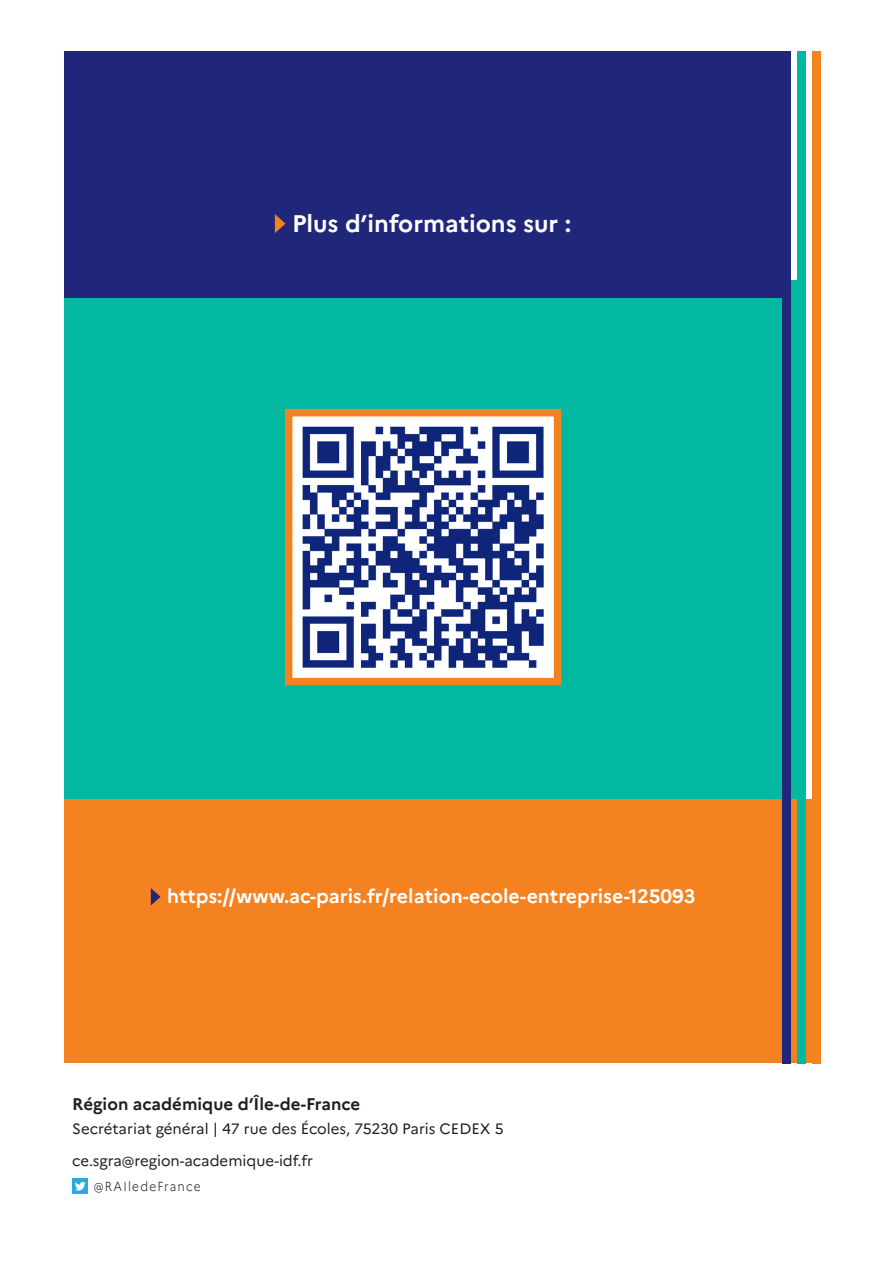
<style>
.page{position:relative;width:893px;height:1263px;background:#fff}
.page>*{position:absolute;margin:0;border:0;box-sizing:border-box;transform-origin:0 0}
.texte__2{font:700 24px "Marianne";color:#fff}
.texte__2-2{font:700 19.5px "Marianne";color:#fff}
.t1{font:700 16.8px "Marianne";color:#231f20}
.t2{font:15px "Marianne";color:#231f20}
.t3{font:300 13.2px "Marianne";letter-spacing:.1em;color:#231f20;scale:.9 1}
</style>
<div class="page">
<div style="left:64px;top:281px;width:740px;height:531px;background:#03b8a1"></div>
<div style="left:64px;top:799px;width:757px;height:264px;background:#f58220"></div>
<div style="left:64px;top:51px;width:718px;height:247px;background:#20277b"></div>
<div style="left:782px;top:51px;width:9px;height:1012px;background:#20277b"></div>
<div style="left:797px;top:51px;width:9px;height:1012px;background:#03b8a1"></div>
<div style="left:812px;top:51px;width:9px;height:1012px;background:#f58220"></div>
<div style="left:72px;top:1178px;width:16px;height:16px;background:#2aaae1"></div>
<svg style="left:75px;top:1182px;width:11px;height:8px"></svg>
<img style="left:294px;top:418px;width:258px;height:258px">
<div style="left:285px;top:409px;width:276px;height:276px;border:8px solid #f58220"></div>
<svg style="left:275px;top:214px;width:11px;height:19px"></svg>
<svg style="left:151px;top:888px;width:10px;height:17px"></svg>
<p class="texte__2" style="left:292px;top:208px;width:281px">Plus d’informations sur :</p>
<p class="texte__2-2" style="left:167px;top:884px;width:530px">https://www.ac-paris.fr/relation-ecole-entreprise-125093</p>
<p class="t1" style="left:72px;top:1094px;width:289px">Région académique d’Île-de-France</p>
<p class="t2" style="left:72px;top:1119px;width:433px">Secrétariat général | 47 rue des Écoles, 75230 Paris CEDEX 5</p>
<p class="t2" style="left:72px;top:1152px;width:242px">ce.sgra@region-academique-idf.fr</p>
<p class="t3" style="left:94px;top:1178px;width:120px">@RAIledeFrance</p>
</div>
